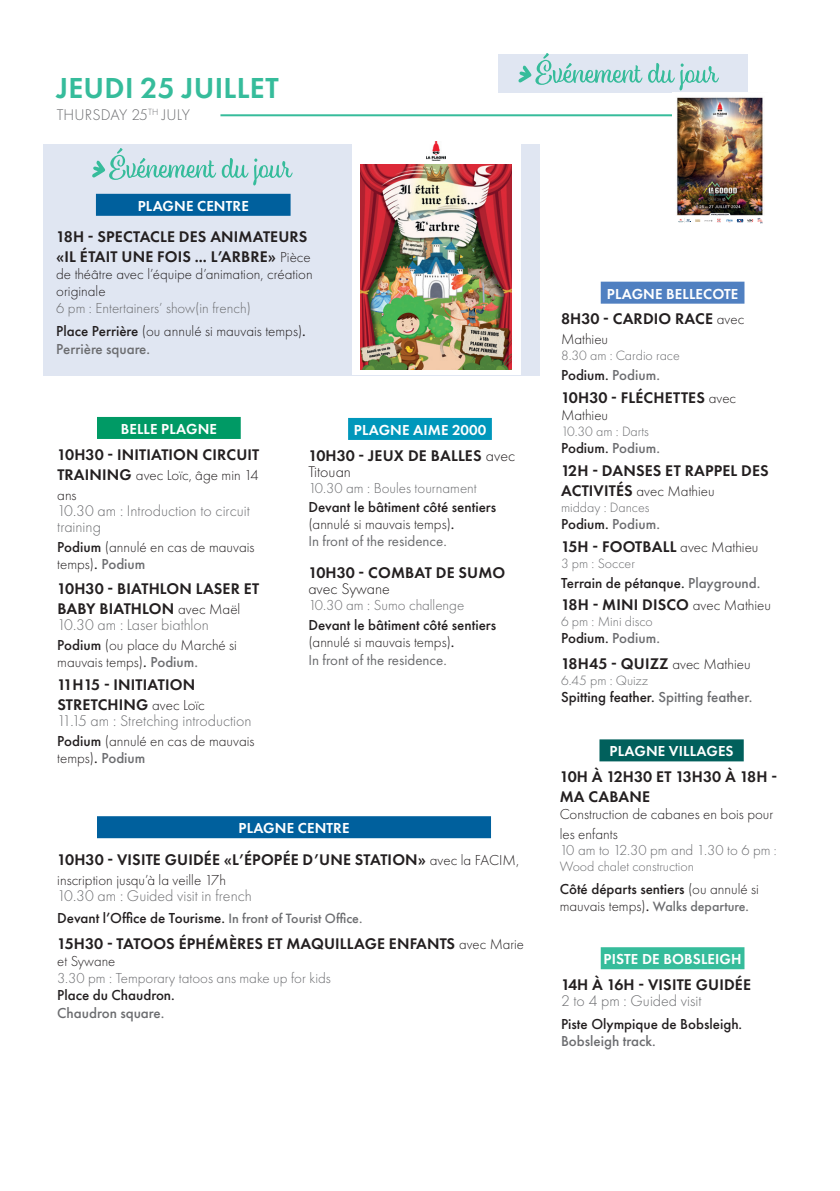
<style>
.page{position:relative;width:840px;height:1191px;background:#fff}
.page>*{position:absolute;margin:0;border:0;box-sizing:border-box;transform-origin:0 0}
.t1{font:600 30px "Futura PT";letter-spacing:.01em;color:#36bc9b}
.t2{font:600 16px/20px "Futura PT";letter-spacing:.01em;color:#231f20}
.t3{font:300 16px/16px "Futura PT";color:#6c6d70}
.t4{font:300 16px "Futura PT";color:#231f20}
.t5{font:500 15px/17px "Futura PT";color:#231f20}
.t6{font:300 15px/17px "Futura PT";color:#231f20}
.t7{font:300 15px/22.6px "Futura PT";color:#6c6d70}
.t8{font:600 15px "Futura PT";letter-spacing:.01em;color:#fff}
.t9{font:500 15px "Futura PT";color:#6c6d70}
.t10{font:300 14px "Futura PT";color:#6c6d70}
.t11{font:500 14px "Futura PT";color:#6c6d70}
.s1{font-weight:300;font-size:15px}
.s2{font-weight:500;color:#231f20}
.s3{color:#231f20}
.s4{color:#6c6d70}
.s5{font-weight:600;font-size:16px}
.s6{font-weight:500}
.s7{font-weight:500;color:#6c6d70}
.s8{font-size:14px}
.s9{font-weight:300}
.s10{font-weight:300;font-size:15px;color:#231f20}
.s11{font-size:15px;color:#231f20}
.s12{font-weight:400;color:#6c6d70}
.s13{font-size:14px;color:#6c6d70}
</style>
<div class="page">
<hr style="left:220px;top:114px;width:520px;height:2px;background:#36bc9b">
<div style="left:44px;top:144px;width:496px;height:231px;background:#e0e6f2"></div>
<div style="left:96px;top:194px;width:194px;height:22px;background:#00609d"></div>
<svg style="left:92px;top:148px;width:200px;height:37px"></svg>
<div style="left:97px;top:816px;width:393px;height:22px;background:#00609d"></div>
<div style="left:600px;top:947px;width:144px;height:22px;background:#36bc9b"></div>
<div style="left:348px;top:418px;width:143px;height:22px;background:#0097bb"></div>
<div style="left:600px;top:282px;width:144px;height:22px;background:#5080c1"></div>
<div style="left:498px;top:54px;width:249px;height:39px;background:#e0e6f2"></div>
<svg style="left:518px;top:53px;width:200px;height:37px"></svg>
<img style="left:672px;top:97px;width:91px;height:127px">
<svg style="left:677px;top:218px;width:85px;height:6px"></svg>
<div style="left:97px;top:417px;width:143px;height:22px;background:#009a65"></div>
<div style="left:599px;top:739px;width:144px;height:22px;background:#01605c"></div>
<div style="left:351px;top:138px;width:169px;height:237px;background:#fff"></div>
<img style="left:360px;top:164px;width:151px;height:206px">
<img style="left:426px;top:141px;width:19px;height:20px">
<h1 class="t1" style="left:56px;top:69px;width:224px">JEUDI 25 JUILLET</h1>
<p class="t3" style="left:57px;top:107px;width:135px">THURSDAY 25<sup>TH</sup> JULY</p>
<p class="t8" style="left:138px;top:196px;width:112px">PLAGNE CENTRE</p>
<p class="t2" style="left:56px;top:227px;width:256px">18H - SPECTACLE DES ANIMATEURS «IL ÉTAIT UNE FOIS ... L’ARBRE» <span class="s1">Pièce</span></p>
<p class="t6" style="left:56px;top:266px;width:258px">de théâtre avec l’équipe d’animation, création originale</p>
<p class="t7" style="left:56px;top:297px;width:251px">6 pm : Entertainers’ show(in french)<br><span class="s2">Place Perrière</span> <span class="s3">(ou annulé si mauvais temps)</span><span class="s2">.</span></p>
<p class="t9" style="left:56px;top:340px;width:95px">Perrière square.</p>
<p class="t8" style="left:606px;top:284px;width:133px">PLAGNE BELLECOTE</p>
<p class="t2" style="left:560px;top:309px;width:185px">8H30 - CARDIO RACE <span class="s1">avec</span></p>
<p class="t6" style="left:560px;top:331px;width:49px">Mathieu</p>
<p class="t10" style="left:560px;top:348px;width:120px">8.30 am : Cardio race</p>
<p class="t5" style="left:560px;top:367px;width:100px">Podium. <span class="s4">Podium.</span></p>
<p class="t2" style="left:560px;top:387px;width:177px">10H30 - FLÉCHETTES <span class="s1">avec</span></p>
<p class="t6" style="left:560px;top:407px;width:49px">Mathieu</p>
<p class="t10" style="left:560px;top:423px;width:89px">10.30 am : Darts</p>
<p class="t5" style="left:560px;top:439px;width:100px">Podium. <span class="s4">Podium.</span></p>
<p class="t2" style="left:560px;top:460px;width:209px">12H - DANSES ET RAPPEL DES</p>
<p class="t6" style="left:560px;top:482px;width:155px"><span class="s5">ACTIVITÉS</span> avec Mathieu</p>
<p class="t10" style="left:560px;top:499px;width:90px">midday : Dances</p>
<p class="t5" style="left:560px;top:515px;width:100px">Podium. <span class="s4">Podium.</span></p>
<p class="t2" style="left:560px;top:536px;width:199px">15H - FOOTBALL <span class="s1">avec Mathieu</span></p>
<p class="t10" style="left:560px;top:555px;width:75px">3 pm : Soccer</p>
<p class="t5" style="left:560px;top:574px;width:201px">Terrain de pétanque. <span class="s4">Playground.</span></p>
<p class="t2" style="left:560px;top:595px;width:211px">18H - MINI DISCO <span class="s1">avec Mathieu</span></p>
<p class="t10" style="left:560px;top:614px;width:93px">6 pm : Mini disco</p>
<p class="t5" style="left:560px;top:630px;width:100px">Podium. <span class="s4">Podium.</span></p>
<p class="t2" style="left:560px;top:653px;width:191px">18H45 - QUIZZ <span class="s1">avec Mathieu</span></p>
<p class="t10" style="left:560px;top:672px;width:88px">6.45 pm : Quizz</p>
<p class="t5" style="left:560px;top:688px;width:193px">Spitting feather. <span class="s4">Spitting feather.</span></p>
<p class="t8" style="left:121px;top:419px;width:98px">BELLE PLAGNE</p>
<p class="t2" style="left:57px;top:444px;width:203px">10H30 - INITIATION CIRCUIT</p>
<p class="t6" style="left:57px;top:465px;width:203px;line-height:20px"><span class="s5">TRAINING</span> avec Loïc, âge min 14 ans</p>
<p class="t3" style="left:57px;top:502px;width:194px">10.30 am : Introduction to circuit training</p>
<p class="t6" style="left:57px;top:538px;width:199px"><span class="s6">Podium</span> (annulé en cas de mauvais temps)<span class="s6">.</span> <span class="s7">Podium</span></p>
<p class="t2" style="left:57px;top:578px;width:203px">10H30 - BIATHLON LASER ET<br>BABY BIATHLON <span class="s1">avec Maël</span></p>
<p class="t3" style="left:57px;top:617px;width:153px">10.30 am : Laser biathlon</p>
<p class="t6" style="left:57px;top:636px;width:181px"><span class="s6">Podium</span> (ou place du Marché si mauvais temps)<span class="s6">.</span> <span class="s7">Podium.</span></p>
<p class="t2" style="left:57px;top:674px;width:149px">11H15 - INITIATION<br>STRETCHING <span class="s1">avec Loïc</span></p>
<p class="t3" style="left:57px;top:712px;width:196px">11.15 am : Stretching introduction</p>
<p class="t6" style="left:57px;top:732px;width:199px"><span class="s6">Podium</span> (annulé en cas de mauvais temps)<span class="s6">.</span> <span class="s7">Podium</span></p>
<p class="t8" style="left:609px;top:742px;width:125px">PLAGNE VILLAGES</p>
<p class="t2" style="left:559px;top:766px;width:219px">10H À 12H30 ET 13H30 À 18H -<br>MA CABANE</p>
<p class="t6" style="left:559px;top:804px;width:215px;line-height:20px">Construction de cabanes en bois pour les enfants</p>
<p class="t7" style="left:559px;top:839px;width:218px">10 am to 12.30 pm and 1.30 to 6 pm <span class="s8">:</span></p>
<p class="t10" style="left:559px;top:858px;width:136px">Wood chalet construction</p>
<p class="t5" style="left:559px;top:880px;width:201px">Côté départs sentiers <span class="s9">(ou annulé si</span></p>
<p class="t11" style="left:559px;top:897px;width:190px"><span class="s10">mauvais temps)</span><span class="s11">.</span> Walks departure.</p>
<p class="t8" style="left:353px;top:420px;width:134px">PLAGNE AIME 2000</p>
<p class="t2" style="left:308px;top:447px;width:208px;line-height:16px">10H30 - JEUX DE BALLES <span class="s9">avec<br>Titouan</span></p>
<p class="t7" style="left:308px;top:476px;width:170px">10.30 am : Boules tournament</p>
<p class="t5" style="left:308px;top:499px;width:189px">Devant le bâtiment côté sentiers <span class="s9">(annulé si mauvais temps)</span>.<br><span class="s12">In front of the residence.</span></p>
<p class="t2" style="left:308px;top:562px;width:198px">10H30 - COMBAT DE SUMO</p>
<p class="t4" style="left:308px;top:579px;width:83px">avec Sywane</p>
<p class="t7" style="left:308px;top:593px;width:157px">10.30 am : Sumo challenge</p>
<p class="t5" style="left:308px;top:616px;width:189px">Devant le bâtiment côté sentiers <span class="s9">(annulé si mauvais temps)</span>.<br><span class="s12">In front of the residence.</span></p>
<p class="t8" style="left:238px;top:819px;width:112px">PLAGNE CENTRE</p>
<p class="t2" style="left:57px;top:849px;width:463px">10H30 - VISITE GUIDÉE «L’ÉPOPÉE D’UNE STATION» <span class="s1">avec la FACIM,</span></p>
<p class="t6" style="left:57px;top:871px;width:170px">inscription jusqu’à la veille 17h</p>
<p class="t3" style="left:57px;top:887px;width:196px">10.30 am : Guided visit in french</p>
<p class="t5" style="left:57px;top:909px;width:306px">Devant l’Office de Tourisme. <span class="s13">In front of Tourist Office.</span></p>
<p class="t2" style="left:57px;top:933px;width:468px">15H30 - TATOOS ÉPHÉMÈRES ET MAQUILLAGE ENFANTS <span class="s1">avec Marie</span></p>
<p class="t6" style="left:57px;top:952px;width:59px">et Sywane</p>
<p class="t7" style="left:57px;top:966px;width:275px">3.30 pm : Temporary tatoos ans make up for kids</p>
<p class="t5" style="left:57px;top:986px;width:119px">Place du Chaudron.</p>
<p class="t9" style="left:57px;top:1004px;width:108px">Chaudron square.</p>
<p class="t8" style="left:603px;top:949px;width:139px">PISTE DE BOBSLEIGH</p>
<p class="t2" style="left:560px;top:974px;width:191px">14H À 16H - VISITE GUIDÉE</p>
<p class="t3" style="left:560px;top:992px;width:142px">2 to 4 pm : Guided visit</p>
<p class="t5" style="left:560px;top:1015px;width:183px">Piste Olympique de Bobsleigh.</p>
<p class="t9" style="left:560px;top:1031px;width:96px">Bobsleigh track.</p>
</div>
